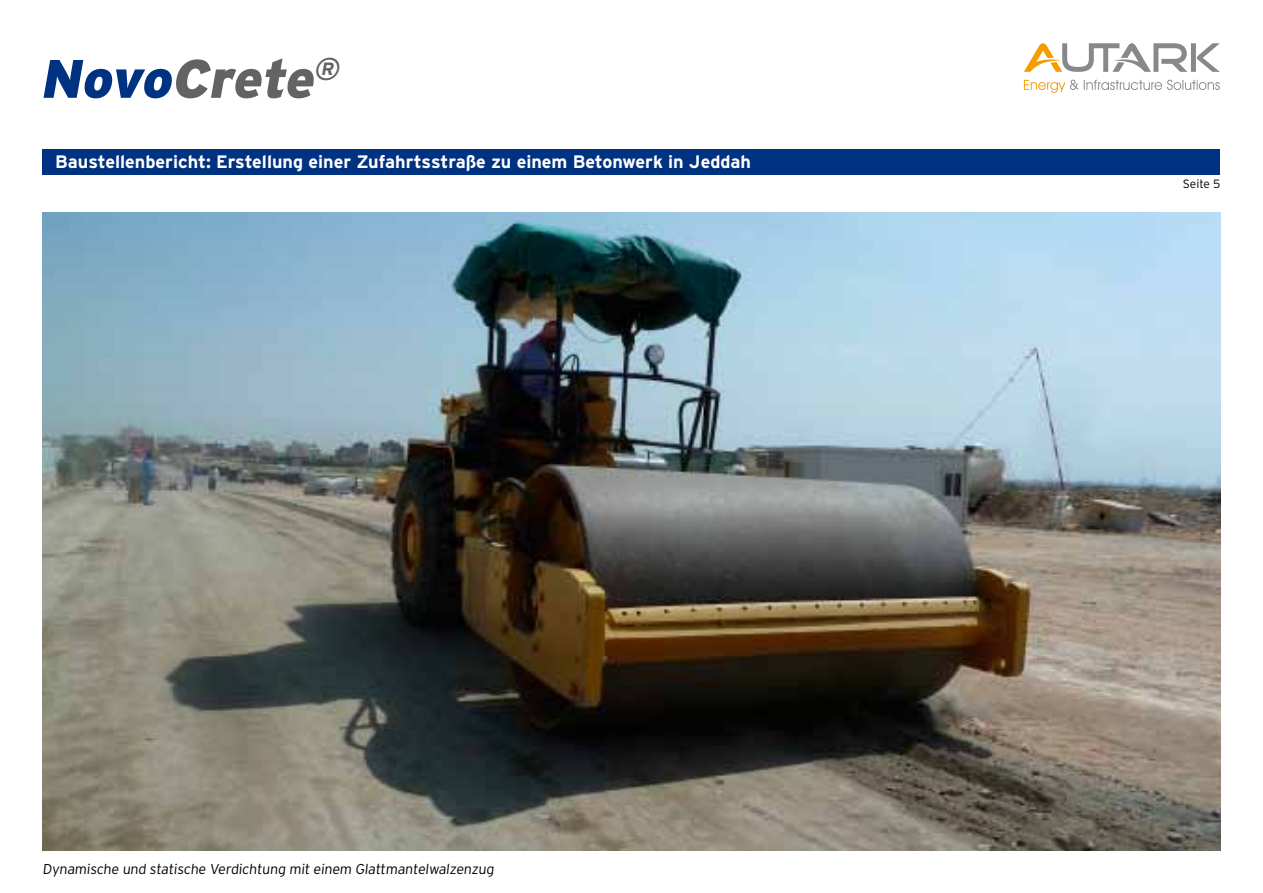
<style>
.page{position:relative;width:1263px;height:893px;background:#fff}
.page>*{position:absolute;margin:0;border:0;box-sizing:border-box;transform-origin:0 0}
.t1{font:italic 900 54px "Interstate";color:#626364}
.t2{font:700 18px "Interstate";color:#fff}
.t3{font:300 14.25px "Interstate";color:#000}
.t4{font:300 12px "Interstate";letter-spacing:-.005em;color:#000}
.s1{color:#003282}
</style>
<div class="page">
<svg style="left:1024px;top:80px;width:196px;height:13px"></svg>
<svg style="left:1024px;top:43px;width:196px;height:29px"></svg>
<div style="left:43px;top:149px;width:1177px;height:25px;background:#003282"></div>
<img style="left:43px;top:213px;width:1177px;height:637px">
<h1 class="t1" style="left:40px;top:48px;width:307px"><span class="s1">Novo</span>Crete<sup>®</sup></h1>
<p class="t2" style="left:55px;top:151px;width:697px">Baustellenbericht: Erstellung einer Zufahrtsstraße zu einem Betonwerk in Jeddah</p>
<p class="t3" style="left:43px;top:861px;width:455px">Dynamische und statische Verdichtung mit einem Glattmantelwalzenzug</p>
<p class="t4" style="left:1183px;top:177px;width:39px">Seite 5</p>
</div>
